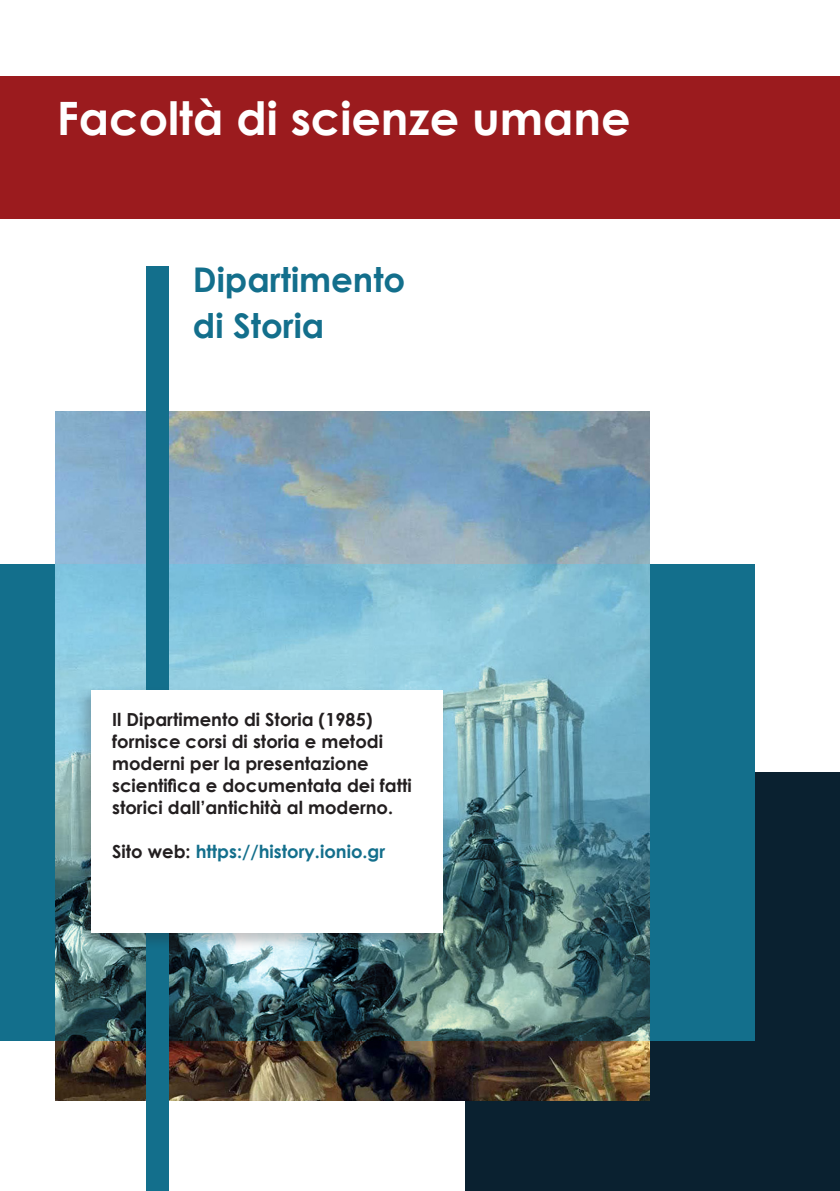
<style>
.page{position:relative;width:840px;height:1191px;background:#fff}
.page>*{position:absolute;margin:0;border:0;box-sizing:border-box;transform-origin:0 0}
.dpt_title{font:700 46px "Century Gothic";color:#fff}
.dpt_title-2{font:700 34px/46px "Century Gothic";color:#136f8c}
.t1{font:700 18px/22px "Century Gothic";color:#231f20}
.t2{font:700 18px "Century Gothic";color:#136f8c}
.s1{color:#231f20}
</style>
<div class="page">
<div style="left:465px;top:772px;width:374px;height:419px;background:#0a2130"></div>
<div style="left:0;top:564px;width:754px;height:477px;background:#136f8c"></div>
<img style="left:56px;top:411px;width:593px;height:689px">
<svg style="left:56px;top:564px;width:593px;height:477px;background:#6797a3"></svg>
<div style="left:146px;top:266px;width:23px;height:925px;background:#136f8c"></div>
<div style="left:0;top:76px;width:839px;height:143px;background:#9b1b1e"></div>
<div style="left:75px;top:686px;width:374px;height:265px;background:#231f20;opacity:.26"></div>
<div style="left:91px;top:690px;width:351px;height:243px;background:#fff"></div>
<p class="dpt_title" style="left:57px;top:84px;width:575px">Facoltà di scienze umane</p>
<p class="dpt_title-2" style="left:193px;top:255px;width:214px">Dipartimento di Storia</p>
<p class="t1" style="left:112px;top:708px;width:301px">Il Dipartimento di Storia (1985) fornisce corsi di storia e metodi moderni per la presentazione scientifica e documentata dei fatti storici dall’antichità al moderno.</p>
<p class="t2" style="left:112px;top:838px;width:274px"><span class="s1">Sito web:</span> https://history.ionio.gr</p>
</div>
